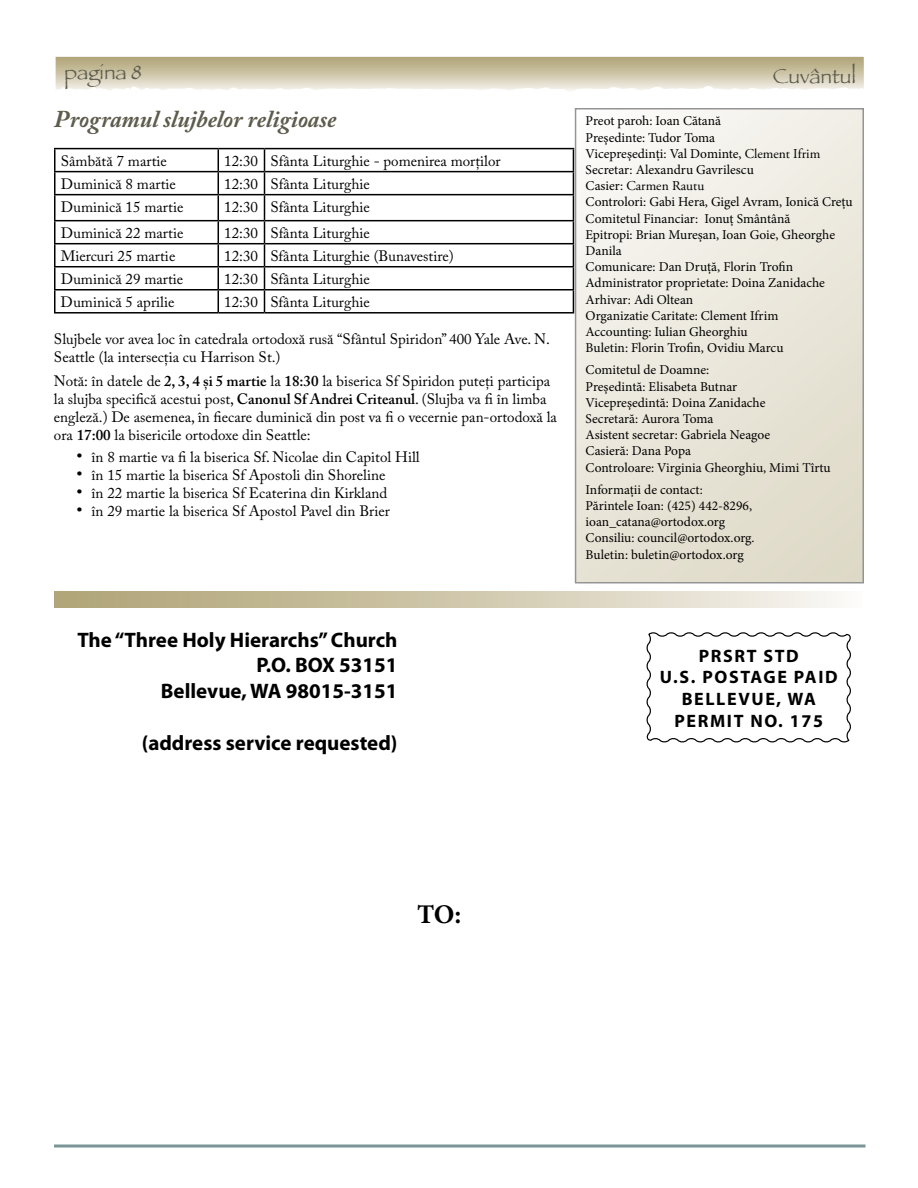
<style>
.page{position:relative;width:918px;height:1188px;background:#fff}
.page>*{position:absolute;margin:0;border:0;box-sizing:border-box;transform-origin:0 0}
.t1{font:700 27px "Minion Pro";color:#000}
.t2{font:italic 700 24px "Adobe Caslon Pro";color:#5d5c4d}
.t3{font:700 21px/25.2px "Myriad Pro";color:#000;text-align:right}
.t4{font:21px "Papyrus";color:#5d5c4d}
.t5{font:700 18px/21.6px "Myriad Pro";letter-spacing:.09em;color:#000;text-align:center}
.t6{font:15px/18px "Adobe Caslon Pro";color:#000}
.t7{font:13.5px/16.2px "Minion Pro";color:#000}
.t8{font:13.5px "Adobe Garamond Pro";color:#000}
.s1{font-family:"Adobe Garamond Pro"}
.s2{font-family:"Minion Pro"}
.s3{font-weight:600}
.s4{font-size:18px}
</style>
<div class="page">
<svg style="left:56px;top:57px;width:808px;height:34px;background:#d1c9af"></svg>
<svg style="left:54px;top:1144px;width:812px;height:4px;background:#9bafb0"></svg>
<div style="left:576px;top:109px;width:287px;height:474px;background:linear-gradient(to bottom,#f6f4f0,#e1dccb)"></div>
<hr style="left:54px;top:148px;width:164px;height:1px;background:#000">
<hr style="left:54px;top:149px;width:2px;height:22px;background:#000">
<hr style="left:218px;top:148px;width:47px;height:1px;background:#000">
<hr style="left:265px;top:148px;width:309px;height:1px;background:#000">
<hr style="left:54px;top:171px;width:164px;height:1px;background:#000">
<hr style="left:54px;top:172px;width:2px;height:22px;background:#000">
<hr style="left:218px;top:171px;width:47px;height:1px;background:#000">
<hr style="left:265px;top:171px;width:309px;height:1px;background:#000">
<hr style="left:54px;top:194px;width:164px;height:1px;background:#000">
<hr style="left:54px;top:195px;width:2px;height:25px;background:#000">
<hr style="left:218px;top:194px;width:47px;height:1px;background:#000">
<hr style="left:265px;top:194px;width:309px;height:1px;background:#000">
<hr style="left:54px;top:220px;width:164px;height:1px;background:#000">
<hr style="left:54px;top:221px;width:2px;height:22px;background:#000">
<hr style="left:218px;top:220px;width:47px;height:1px;background:#000">
<hr style="left:265px;top:220px;width:309px;height:1px;background:#000">
<hr style="left:54px;top:243px;width:164px;height:1px;background:#000">
<hr style="left:54px;top:244px;width:2px;height:22px;background:#000">
<hr style="left:218px;top:243px;width:47px;height:1px;background:#000">
<hr style="left:265px;top:243px;width:309px;height:1px;background:#000">
<hr style="left:54px;top:266px;width:164px;height:1px;background:#000">
<hr style="left:54px;top:267px;width:2px;height:22px;background:#000">
<hr style="left:218px;top:266px;width:47px;height:1px;background:#000">
<hr style="left:265px;top:266px;width:309px;height:1px;background:#000">
<hr style="left:54px;top:289px;width:164px;height:2px;background:#000">
<hr style="left:54px;top:291px;width:2px;height:21px;background:#000">
<hr style="left:218px;top:289px;width:47px;height:2px;background:#000">
<svg style="left:218px;top:149px;width:1px;height:163px"></svg>
<hr style="left:265px;top:289px;width:309px;height:2px;background:#000">
<svg style="left:264px;top:149px;width:1px;height:163px"></svg>
<svg style="left:573px;top:149px;width:1px;height:163px"></svg>
<hr style="left:54px;top:312px;width:164px;height:2px;background:#000">
<hr style="left:218px;top:312px;width:47px;height:2px;background:#000">
<hr style="left:265px;top:312px;width:309px;height:2px;background:#000">
<div style="left:54px;top:591px;width:808px;height:17px;background:linear-gradient(to right,#ac9f70,#f8f5f1)"></div>
<svg style="left:646px;top:632px;width:205px;height:111px"></svg>
<h3 class="t4" style="left:64px;top:59px;width:79px">pagina 8</h3>
<h3 class="t4" style="left:773px;top:63px;width:85px">Cuvântul</h3>
<p class="t7" style="left:586px;top:113px;width:236px">Preot paroh: Ioan Cătană<br>Preşedinte: Tudor Toma<br>Vicepreşedinţi: Val Dominte, <span class="s1">Clement Ifrim<br></span>Secretar: Alexandru Gavrilescu</p>
<p class="t8" style="left:586px;top:178px;width:120px"><span class="s2">Casier:</span> Carmen Rautu</p>
<p class="t7" style="left:586px;top:194px;width:269px">Controlori: Gabi Hera, Gigel Avram, Ionică Crețu Comitetul Financiar: Ionuț Smântână<br>Epitropi: Brian Mureșan, Ioan Goie, Gheorghe Danila<br>Comunicare: Dan Druță, Florin Trofin Administrator proprietate: Doina Zanidache Arhivar: Adi Oltean<br>Organizatie Caritate: Clement Ifrim<br>Accounting: Iulian Gheorghiu<br>Buletin: Florin Trofin, Ovidiu Marcu</p>
<p class="t7" style="left:586px;top:362px;width:247px">Comitetul de Doamne:<br>Preşedintă: Elisabeta Butnar<br>Vicepreşedintă: Doina Zanidache<br>Secretară: Aurora Toma<br>Asistent secretar: Gabriela Neagoe<br>Casieră: Dana Popa<br>Controloare: Virginia Gheorghiu, Mimi Tîrtu</p>
<p class="t7" style="left:586px;top:481px;width:171px">Informaţii de contact:<br>Părintele Ioan: (425) 442-8296, ioan_catana@ortodox.org<br>Consiliu: council@ortodox.org.<br>Buletin: buletin@ortodox.org</p>
<h2 class="t2" style="left:54px;top:105px;width:284px">Programul slujbelor religioase</h2>
<p class="t6" style="left:61px;top:151px;width:108px">Sâmbătă 7 martie</p>
<p class="t6" style="left:224px;top:151px;width:278px">12:30 Sfânta Liturghie - pomenirea morților</p>
<p class="t6" style="left:61px;top:174px;width:117px">Duminică 8 martie</p>
<p class="t6" style="left:224px;top:174px;width:147px">12:30 Sfânta Liturghie</p>
<p class="t6" style="left:61px;top:198px;width:124px">Duminică 15 martie</p>
<p class="t6" style="left:224px;top:198px;width:147px">12:30 Sfânta Liturghie</p>
<p class="t6" style="left:61px;top:224px;width:124px">Duminică 22 martie</p>
<p class="t6" style="left:224px;top:224px;width:147px">12:30 Sfânta Liturghie</p>
<p class="t6" style="left:61px;top:247px;width:116px">Miercuri 25 martie</p>
<p class="t6" style="left:224px;top:247px;width:231px">12:30 Sfânta Liturghie (Bunavestire)</p>
<p class="t6" style="left:61px;top:270px;width:124px">Duminică 29 martie</p>
<p class="t6" style="left:224px;top:270px;width:147px">12:30 Sfânta Liturghie</p>
<p class="t6" style="left:61px;top:293px;width:115px">Duminică 5 aprilie</p>
<p class="t6" style="left:224px;top:293px;width:147px">12:30 Sfânta Liturghie</p>
<p class="t6" style="left:54px;top:329px;width:498px">Slujbele vor avea loc în catedrala ortodoxă rusă “Sfântul Spiridon” 400 Yale Ave. N.<br>Seattle (la intersecţia cu Harrison St.)</p>
<p class="t6" style="left:54px;top:371px;width:505px">Notă: în datele de <span class="s3">2, 3, 4 și 5 martie</span> la <span class="s3">18:30</span> la biserica Sf Spiridon puteți participa la slujba specifică acestui post, <span class="s3">Canonul Sf Andrei Criteanul</span>. (Slujba va fi în limba engleză.) De asemenea, în fiecare duminică din post va fi o vecernie pan-ortodoxă la ora <span class="s3">17:00</span> la bisericile ortodoxe din Seattle:</p>
<p class="t6" style="left:76px;top:448px;width:345px"><span class="s4">•</span> în 8 martie va fi la biserica Sf. Nicolae din Capitol Hill</p>
<p class="t6" style="left:76px;top:466px;width:311px"><span class="s4">•</span> în 15 martie la biserica Sf Apostoli din Shoreline</p>
<p class="t6" style="left:76px;top:484px;width:312px"><span class="s4">•</span> în 22 martie la biserica Sf Ecaterina din Kirkland</p>
<p class="t6" style="left:76px;top:502px;width:315px"><span class="s4">•</span> în 29 martie la biserica Sf Apostol Pavel din Brier</p>
<h3 class="t3" style="left:77px;top:627px;width:322px">The “Three Holy Hierarchs” Church<br>P.O. BOX 53151<br>Bellevue, WA 98015-3151</h3>
<h3 class="t3" style="left:142px;top:729px;width:257px">(address service requested)</h3>
<h1 class="t1" style="left:417px;top:895px;width:46px">TO:</h1>
<p class="t5" style="left:660px;top:644px;width:179px">PRSRT STD<br>U.S. POSTAGE PAID<br>BELLEVUE, WA<br>PERMIT NO. 175</p>
</div>
